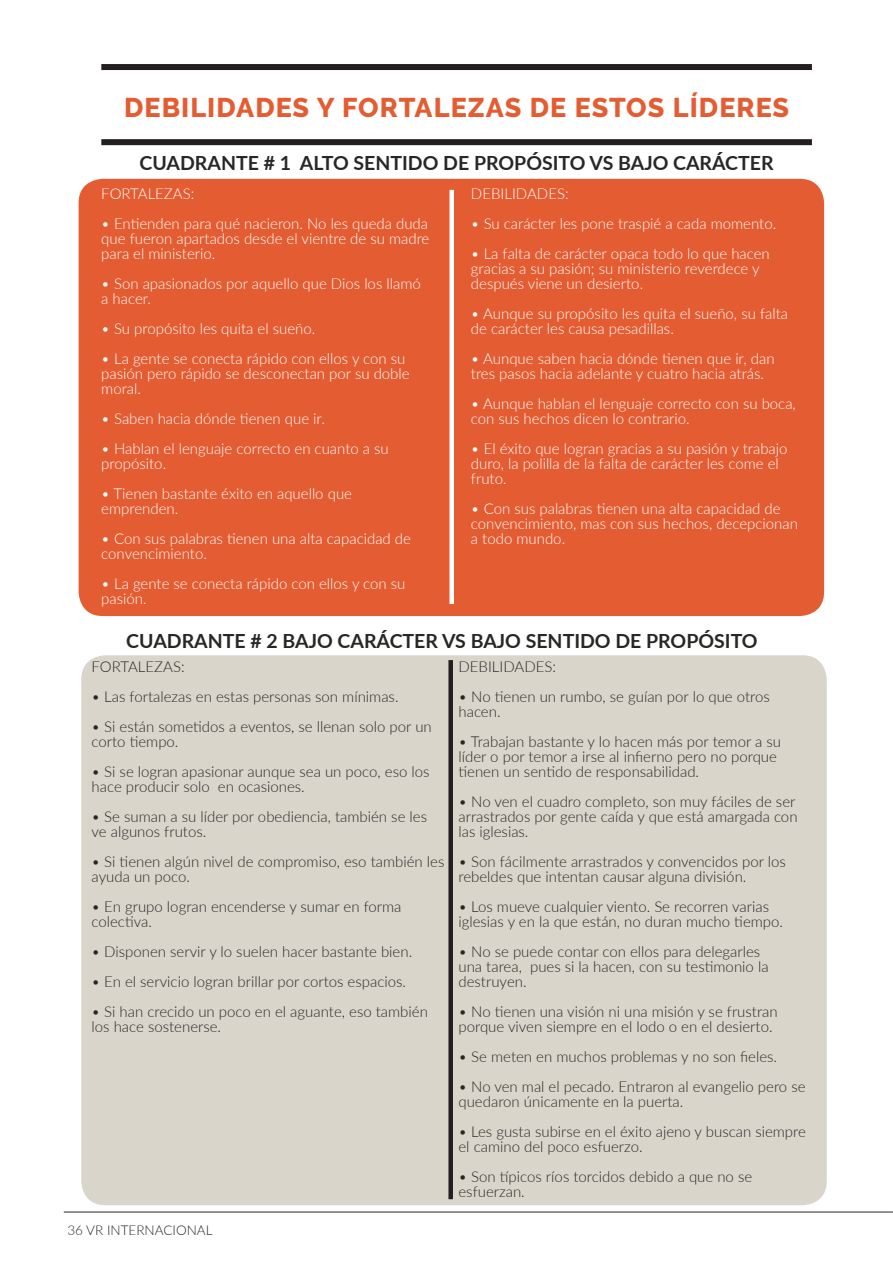
<style>
.page{position:relative;width:893px;height:1263px;background:#fff}
.page>*{position:absolute;margin:0;border:0;box-sizing:border-box;transform-origin:0 0}
.Subhead_-_Align_Left{font:800 27px "Raleway";letter-spacing:.04em;color:#e45c32}
.Subhead_-_Align_Cent{font:700 19.5px "Lato";color:#262825}
.Body_Text_-_Align_Le{font:300 15px/15px "Lato";color:#262825}
.Body_Text_-_Align_Le-2{font:300 15px/15px "Lato";color:#fff}
.t1{font:300 13.5px "Lato";color:#262825}
</style>
<div class="page">
<div style="left:79px;top:179px;width:745px;height:437px;background:#e45c32;border-radius:24px"></div>
<div style="left:81px;top:655px;width:746px;height:550px;background:#d9d5cb;border-radius:24px"></div>
<div style="left:101px;top:139px;width:711px;height:6px;background:#231f20"></div>
<div style="left:101px;top:64px;width:711px;height:6px;background:#231f20"></div>
<div style="left:449px;top:190px;width:5px;height:414px;background:#fff"></div>
<div style="left:448px;top:660px;width:5px;height:539px;background:#231f20"></div>
<hr style="left:64px;top:1212px;width:829px;height:1px;background:#262825">
<p class="Subhead_-_Align_Left" style="left:124px;top:92px;width:667px">DEBILIDADES Y FORTALEZAS DE ESTOS LÍDERES</p>
<p class="Subhead_-_Align_Cent" style="left:140px;top:149px;width:636px">CUADRANTE # 1 ALTO SENTIDO DE PROPÓSITO VS BAJO CARÁCTER</p>
<p class="Body_Text_-_Align_Le-2" style="left:101px;top:185px;width:95px">FORTALEZAS:</p>
<p class="Body_Text_-_Align_Le-2" style="left:101px;top:215px;width:330px;text-align:justify">• Entienden para qué nacieron. No les queda duda que fueron apartados desde el vientre de su madre para el ministerio.</p>
<p class="Body_Text_-_Align_Le-2" style="left:101px;top:275px;width:321px">• Son apasionados por aquello que Dios los llamó a hacer.</p>
<p class="Body_Text_-_Align_Le-2" style="left:101px;top:320px;width:215px">• Su propósito les quita el sueño.</p>
<p class="Body_Text_-_Align_Le-2" style="left:101px;top:350px;width:310px">• La gente se conecta rápido con ellos y con su pasión pero rápido se desconectan por su doble moral.</p>
<p class="Body_Text_-_Align_Le-2" style="left:101px;top:410px;width:225px">• Saben hacia dónde tienen que ir.</p>
<p class="Body_Text_-_Align_Le-2" style="left:101px;top:440px;width:289px">• Hablan el lenguaje correcto en cuanto a su propósito.</p>
<p class="Body_Text_-_Align_Le-2" style="left:101px;top:485px;width:252px">• Tienen bastante éxito en aquello que emprenden.</p>
<p class="Body_Text_-_Align_Le-2" style="left:101px;top:530px;width:311px">• Con sus palabras tienen una alta capacidad de convencimiento.</p>
<p class="Body_Text_-_Align_Le-2" style="left:101px;top:575px;width:306px">• La gente se conecta rápido con ellos y con su pasión.</p>
<p class="Body_Text_-_Align_Le-2" style="left:471px;top:185px;width:99px">DEBILIDADES:</p>
<p class="Body_Text_-_Align_Le-2" style="left:471px;top:215px;width:307px">• Su carácter les pone traspié a cada momento.</p>
<p class="Body_Text_-_Align_Le-2" style="left:471px;top:245px;width:300px">• La falta de carácter opaca todo lo que hacen gracias a su pasión; su ministerio reverdece y después viene un desierto.</p>
<p class="Body_Text_-_Align_Le-2" style="left:471px;top:305px;width:319px">• Aunque su propósito les quita el sueño, su falta de carácter les causa pesadillas.</p>
<p class="Body_Text_-_Align_Le-2" style="left:471px;top:350px;width:305px">• Aunque saben hacia dónde tienen que ir, dan tres pasos hacia adelante y cuatro hacia atrás.</p>
<p class="Body_Text_-_Align_Le-2" style="left:471px;top:395px;width:326px">• Aunque hablan el lenguaje correcto con su boca, con sus hechos dicen lo contrario.</p>
<p class="Body_Text_-_Align_Le-2" style="left:471px;top:440px;width:318px">• El éxito que logran gracias a su pasión y trabajo duro, la polilla de la falta de carácter les come el fruto.</p>
<p class="Body_Text_-_Align_Le-2" style="left:471px;top:500px;width:329px">• Con sus palabras tienen una alta capacidad de convencimiento, mas con sus hechos, decepcionan a todo mundo.</p>
<p class="Subhead_-_Align_Cent" style="left:126px;top:626px;width:633px">CUADRANTE # 2 BAJO CARÁCTER VS BAJO SENTIDO DE PROPÓSITO</p>
<p class="Body_Text_-_Align_Le" style="left:92px;top:659px;width:95px">FORTALEZAS:</p>
<p class="Body_Text_-_Align_Le" style="left:92px;top:689px;width:308px">• Las fortalezas en estas personas son mínimas.</p>
<p class="Body_Text_-_Align_Le" style="left:92px;top:719px;width:342px">• Si están sometidos a eventos, se llenan solo por un corto tiempo.</p>
<p class="Body_Text_-_Align_Le" style="left:92px;top:764px;width:340px">• Si se logran apasionar aunque sea un poco, eso los hace producir solo en ocasiones.</p>
<p class="Body_Text_-_Align_Le" style="left:92px;top:809px;width:337px">• Se suman a su líder por obediencia, también se les ve algunos frutos.</p>
<p class="Body_Text_-_Align_Le" style="left:92px;top:854px;width:354px">• Si tienen algún nivel de compromiso, eso también les ayuda un poco.</p>
<p class="Body_Text_-_Align_Le" style="left:92px;top:899px;width:311px">• En grupo logran encenderse y sumar en forma colectiva.</p>
<p class="Body_Text_-_Align_Le" style="left:92px;top:944px;width:322px">• Disponen servir y lo suelen hacer bastante bien.</p>
<p class="Body_Text_-_Align_Le" style="left:92px;top:974px;width:316px">• En el servicio logran brillar por cortos espacios.</p>
<p class="Body_Text_-_Align_Le" style="left:92px;top:1004px;width:338px">• Si han crecido un poco en el aguante, eso también los hace sostenerse.</p>
<p class="t1" style="left:67px;top:1220px;width:147px">36 VR INTERNACIONAL</p>
<p class="Body_Text_-_Align_Le" style="left:458px;top:659px;width:99px">DEBILIDADES:</p>
<p class="Body_Text_-_Align_Le" style="left:458px;top:689px;width:313px">• No tienen un rumbo, se guían por lo que otros hacen.</p>
<p class="Body_Text_-_Align_Le" style="left:458px;top:734px;width:324px">• Trabajan bastante y lo hacen más por temor a su líder o por temor a irse al infierno pero no porque tienen un sentido de responsabilidad.</p>
<p class="Body_Text_-_Align_Le" style="left:458px;top:794px;width:341px">• No ven el cuadro completo, son muy fáciles de ser arrastrados por gente caída y que está amargada con las iglesias.</p>
<p class="Body_Text_-_Align_Le" style="left:458px;top:854px;width:329px">• Son fácilmente arrastrados y convencidos por los rebeldes que intentan causar alguna división.</p>
<p class="Body_Text_-_Align_Le" style="left:458px;top:899px;width:326px">• Los mueve cualquier viento. Se recorren varias iglesias y en la que están, no duran mucho tiempo.</p>
<p class="Body_Text_-_Align_Le" style="left:458px;top:944px;width:312px">• No se puede contar con ellos para delegarles una tarea, pues si la hacen, con su testimonio la destruyen.</p>
<p class="Body_Text_-_Align_Le" style="left:458px;top:1004px;width:321px">• No tienen una visión ni una misión y se frustran porque viven siempre en el lodo o en el desierto.</p>
<p class="Body_Text_-_Align_Le" style="left:458px;top:1049px;width:320px">• Se meten en muchos problemas y no son fieles.</p>
<p class="Body_Text_-_Align_Le" style="left:458px;top:1079px;width:349px">• No ven mal el pecado. Entraron al evangelio pero se quedaron únicamente en la puerta.</p>
<p class="Body_Text_-_Align_Le" style="left:458px;top:1124px;width:349px">• Les gusta subirse en el éxito ajeno y buscan siempre el camino del poco esfuerzo.</p>
<p class="Body_Text_-_Align_Le" style="left:458px;top:1169px;width:295px">• Son típicos ríos torcidos debido a que no se esfuerzan.</p>
</div>
